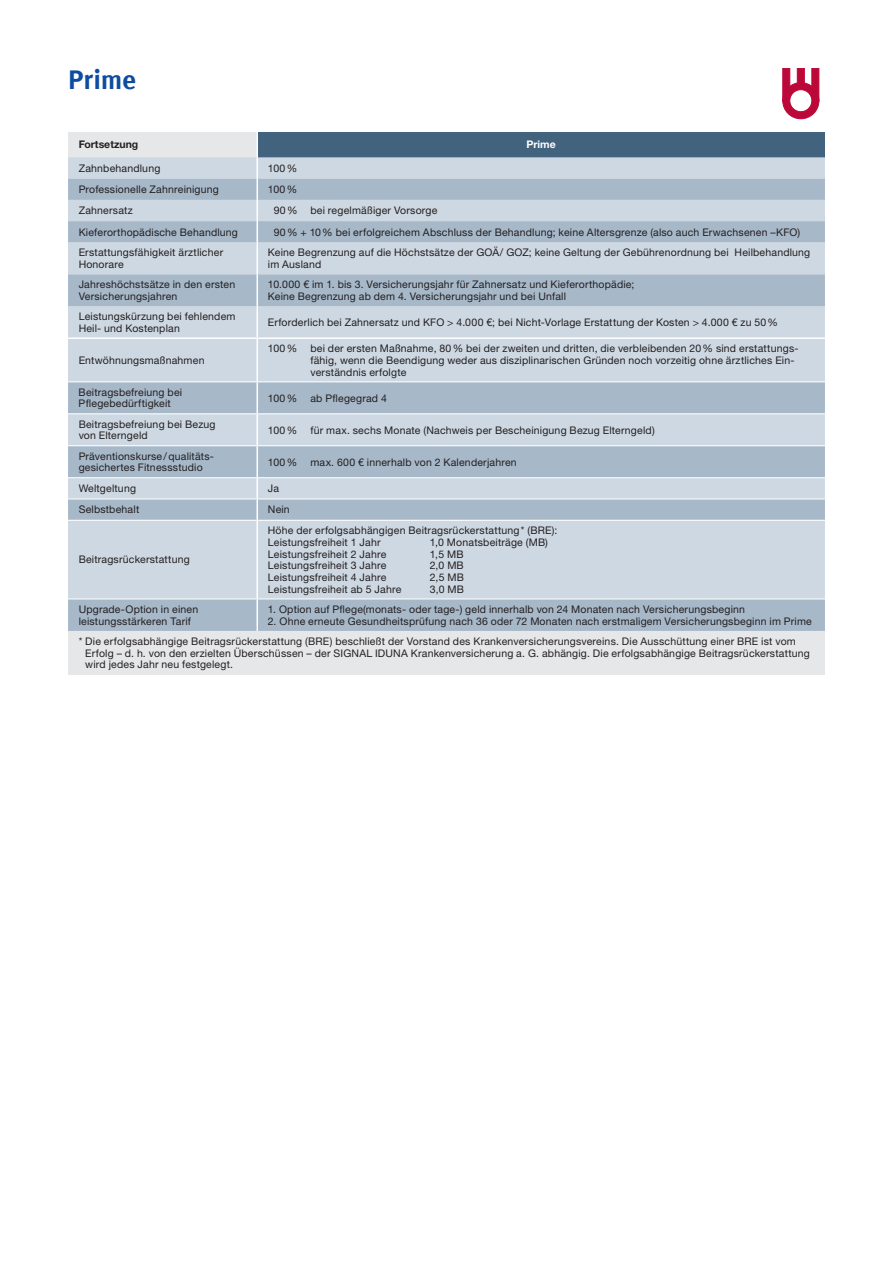
<style>
.page{position:relative;width:893px;height:1263px;background:#fff}
.page>*{position:absolute;margin:0;border:0;box-sizing:border-box;transform-origin:0 0}
.Überschrift_Kapitel{font:700 27px "Meta Offc Pro";letter-spacing:-.005em;color:#0d4da1}
.Tabellenfließtext{font:10.5px/11.7px "Helvetica Neue LTW1 G";letter-spacing:.02em;color:#231f20}
.t1{font:700 10.5px "Helvetica Neue LTW1 G";color:#231f20}
.t2{font:700 10.5px "Helvetica Neue LTW1 G";color:#fff}
</style>
<div class="page">
<svg style="left:783px;top:68px;width:36px;height:51px"></svg>
<div style="left:68px;top:132px;width:189px;height:25px;background:#e6e7e9"></div>
<div style="left:257px;top:132px;width:568px;height:25px;background:#42637e"></div>
<div style="left:68px;top:157px;width:757px;height:22px;background:#ced8e2"></div>
<svg style="left:68px;top:179px;width:757px;height:452px;background:#b8c6d4"></svg>
<svg style="left:68px;top:339px;width:757px;height:260px;background:#c2ceda"></svg>
<div style="left:68px;top:631px;width:757px;height:43px;background:#e6e7e9"></div>
<hr style="left:256px;top:132px;width:2px;height:25px;background:#fff">
<hr style="left:256px;top:157px;width:2px;height:22px;background:#fff">
<hr style="left:256px;top:179px;width:2px;height:21px;background:#fff">
<hr style="left:256px;top:200px;width:2px;height:21px;background:#fff">
<hr style="left:256px;top:221px;width:2px;height:21px;background:#fff">
<hr style="left:256px;top:242px;width:2px;height:32px;background:#fff">
<hr style="left:256px;top:274px;width:2px;height:32px;background:#fff">
<hr style="left:256px;top:306px;width:2px;height:31px;background:#fff">
<hr style="left:256px;top:339px;width:2px;height:42px;background:#fff">
<hr style="left:256px;top:382px;width:2px;height:31px;background:#fff">
<hr style="left:256px;top:414px;width:2px;height:31px;background:#fff">
<hr style="left:256px;top:446px;width:2px;height:31px;background:#fff">
<hr style="left:256px;top:478px;width:2px;height:21px;background:#fff">
<hr style="left:256px;top:499px;width:2px;height:21px;background:#fff">
<hr style="left:256px;top:521px;width:2px;height:78px;background:#fff">
<hr style="left:256px;top:599px;width:2px;height:32px;background:#fff">
<hr style="left:68px;top:381px;width:189px;height:1px;background:#fff">
<hr style="left:257px;top:381px;width:568px;height:1px;background:#fff">
<hr style="left:68px;top:413px;width:189px;height:1px;background:#fff">
<hr style="left:257px;top:413px;width:568px;height:1px;background:#fff">
<hr style="left:68px;top:445px;width:189px;height:1px;background:#fff">
<hr style="left:257px;top:445px;width:568px;height:1px;background:#fff">
<hr style="left:68px;top:477px;width:189px;height:1px;background:#fff">
<hr style="left:257px;top:477px;width:568px;height:1px;background:#fff">
<hr style="left:68px;top:499px;width:189px;height:1px;background:#fff">
<hr style="left:257px;top:499px;width:568px;height:1px;background:#fff">
<hr style="left:68px;top:520px;width:189px;height:1px;background:#fff">
<hr style="left:257px;top:520px;width:568px;height:1px;background:#fff">
<hr style="left:68px;top:599px;width:189px;height:1px;background:#fff">
<hr style="left:257px;top:599px;width:568px;height:1px;background:#fff">
<hr style="left:68px;top:337px;width:189px;height:2px;background:#fff">
<hr style="left:257px;top:337px;width:568px;height:2px;background:#fff">
<p class="Überschrift_Kapitel" style="left:68px;top:59px;width:69px">Prime</p>
<p class="t1" style="left:79px;top:138px;width:61px">Fortsetzung</p>
<p class="t2" style="left:526px;top:138px;width:31px">Prime</p>
<p class="Tabellenfließtext" style="left:79px;top:162px;width:83px">Zahnbehandlung</p>
<p class="Tabellenfließtext" style="left:268px;top:162px;width:31px">100%</p>
<p class="Tabellenfließtext" style="left:79px;top:183px;width:142px">Professionelle Zahnreinigung</p>
<p class="Tabellenfließtext" style="left:268px;top:183px;width:31px">100%</p>
<p class="Tabellenfließtext" style="left:79px;top:205px;width:56px">Zahnersatz</p>
<p class="Tabellenfließtext" style="left:274px;top:205px;width:165px">90% bei regelmäßiger Vorsorge</p>
<p class="Tabellenfließtext" style="left:79px;top:226px;width:161px">Kieferorthopädische Behandlung</p>
<p class="Tabellenfließtext" style="left:274px;top:226px;width:528px">90% + 10% bei erfolgreichem Abschluss der Behandlung; keine Altersgrenze (also auch Erwachsenen –KFO)</p>
<p class="Tabellenfließtext" style="left:79px;top:247px;width:146px">Erstattungsfähigkeit ärztlicher<br>Honorare</p>
<p class="Tabellenfließtext" style="left:268px;top:247px;width:544px">Keine Begrenzung auf die Höchstsätze der GOÄ/ GOZ; keine Geltung der Gebührenordnung bei Heilbehandlung im Ausland</p>
<p class="Tabellenfließtext" style="left:79px;top:279px;width:158px">Jahreshöchstsätze in den ersten<br>Versicherungsjahren</p>
<p class="Tabellenfließtext" style="left:268px;top:279px;width:368px">10.000 € im 1. bis 3. Versicherungsjahr für Zahnersatz und Kieferorthopädie;<br>Keine Begrenzung ab dem 4. Versicherungsjahr und bei Unfall</p>
<p class="Tabellenfließtext" style="left:79px;top:310px;width:158px">Leistungskürzung bei fehlendem<br>Heil- und Kostenplan</p>
<p class="Tabellenfließtext" style="left:268px;top:316px;width:512px">Erforderlich bei Zahnersatz und KFO &gt; 4.000 €; bei Nicht-Vorlage Erstattung der Kosten &gt; 4.000 € zu 50%</p>
<p class="Tabellenfließtext" style="left:79px;top:354px;width:127px">Entwöhnungsmaßnahmen</p>
<p class="Tabellenfließtext" style="left:268px;top:342px;width:31px">100%</p>
<p class="Tabellenfließtext" style="left:310px;top:342px;width:489px">bei der ersten Maßnahme, 80% bei der zweiten und dritten, die verbleibenden 20% sind erstattungs&shy;fähig, wenn die Beendigung weder aus disziplinarischen Gründen noch vorzeitig ohne ärztliches Ein&shy;verständnis erfolgte</p>
<p class="Tabellenfließtext" style="left:79px;top:386px;width:105px">Beitragsbefreiung bei<br>Pflegebedürftigkeit</p>
<p class="Tabellenfließtext" style="left:268px;top:392px;width:31px">100%</p>
<p class="Tabellenfließtext" style="left:310px;top:392px;width:78px">ab Pflegegrad 4</p>
<p class="Tabellenfließtext" style="left:79px;top:418px;width:138px">Beitragsbefreiung bei Bezug von Elterngeld</p>
<p class="Tabellenfließtext" style="left:268px;top:424px;width:31px">100%</p>
<p class="Tabellenfließtext" style="left:310px;top:424px;width:346px">für max. sechs Monate (Nachweis per Bescheinigung Bezug Elterngeld)</p>
<p class="Tabellenfließtext" style="left:79px;top:450px;width:136px">Präventionskurse/qualitäts&shy;gesichertes Fitnessstudio</p>
<p class="Tabellenfließtext" style="left:268px;top:456px;width:31px">100%</p>
<p class="Tabellenfließtext" style="left:310px;top:456px;width:208px">max. 600 € innerhalb von 2 Kalenderjahren</p>
<p class="Tabellenfließtext" style="left:79px;top:482px;width:59px">Weltgeltung</p>
<p class="Tabellenfließtext" style="left:268px;top:482px;width:13px">Ja</p>
<p class="Tabellenfließtext" style="left:79px;top:504px;width:62px">Selbstbehalt</p>
<p class="Tabellenfließtext" style="left:268px;top:504px;width:23px">Nein</p>
<p class="Tabellenfließtext" style="left:79px;top:554px;width:113px">Beitragsrückerstattung</p>
<p class="Tabellenfließtext" style="left:268px;top:524px;width:291px">Höhe der erfolgsabhängigen Beitragsrückerstattung* (BRE):<br>Leistungsfreiheit 1 Jahr</p>
<p class="Tabellenfließtext" style="left:430px;top:536px;width:120px">1,0 Monatsbeiträge (MB)</p>
<p class="Tabellenfließtext" style="left:268px;top:548px;width:120px">Leistungsfreiheit 2 Jahre</p>
<p class="Tabellenfließtext" style="left:430px;top:548px;width:35px">1,5 MB</p>
<p class="Tabellenfließtext" style="left:268px;top:559px;width:120px">Leistungsfreiheit 3 Jahre</p>
<p class="Tabellenfließtext" style="left:430px;top:559px;width:35px">2,0 MB</p>
<p class="Tabellenfließtext" style="left:268px;top:571px;width:120px">Leistungsfreiheit 4 Jahre</p>
<p class="Tabellenfließtext" style="left:430px;top:571px;width:36px">2,5 MB</p>
<p class="Tabellenfließtext" style="left:268px;top:583px;width:135px">Leistungsfreiheit ab 5 Jahre</p>
<p class="Tabellenfließtext" style="left:430px;top:583px;width:36px">3,0 MB</p>
<p class="Tabellenfließtext" style="left:79px;top:603px;width:121px">Upgrade-Option in einen leistungsstärkeren Tarif</p>
<p class="Tabellenfließtext" style="left:268px;top:603px;width:479px">1. Option auf Pflege(monats- oder tage-) geld innerhalb von 24 Monaten nach Versicherungsbeginn</p>
<p class="Tabellenfließtext" style="left:268px;top:615px;width:545px">2. Ohne erneute Gesundheitsprüfung nach 36 oder 72 Monaten nach erstmaligem Versicherungsbeginn im Prime</p>
<p class="Tabellenfließtext" style="left:85px;top:635px;width:726px;text-indent:-7px">* Die erfolgsabhängige Beitragsrückerstattung (BRE) beschließt der Vorstand des Krankenversicherungsvereins. Die Ausschüttung einer BRE ist vom<br>Erfolg – d. h. von den erzielten Überschüssen – der SIGNAL IDUNA Krankenversicherung a. G. abhängig. Die erfolgsabhängige Beitragsrückerstattung wird jedes Jahr neu festgelegt.</p>
</div>
